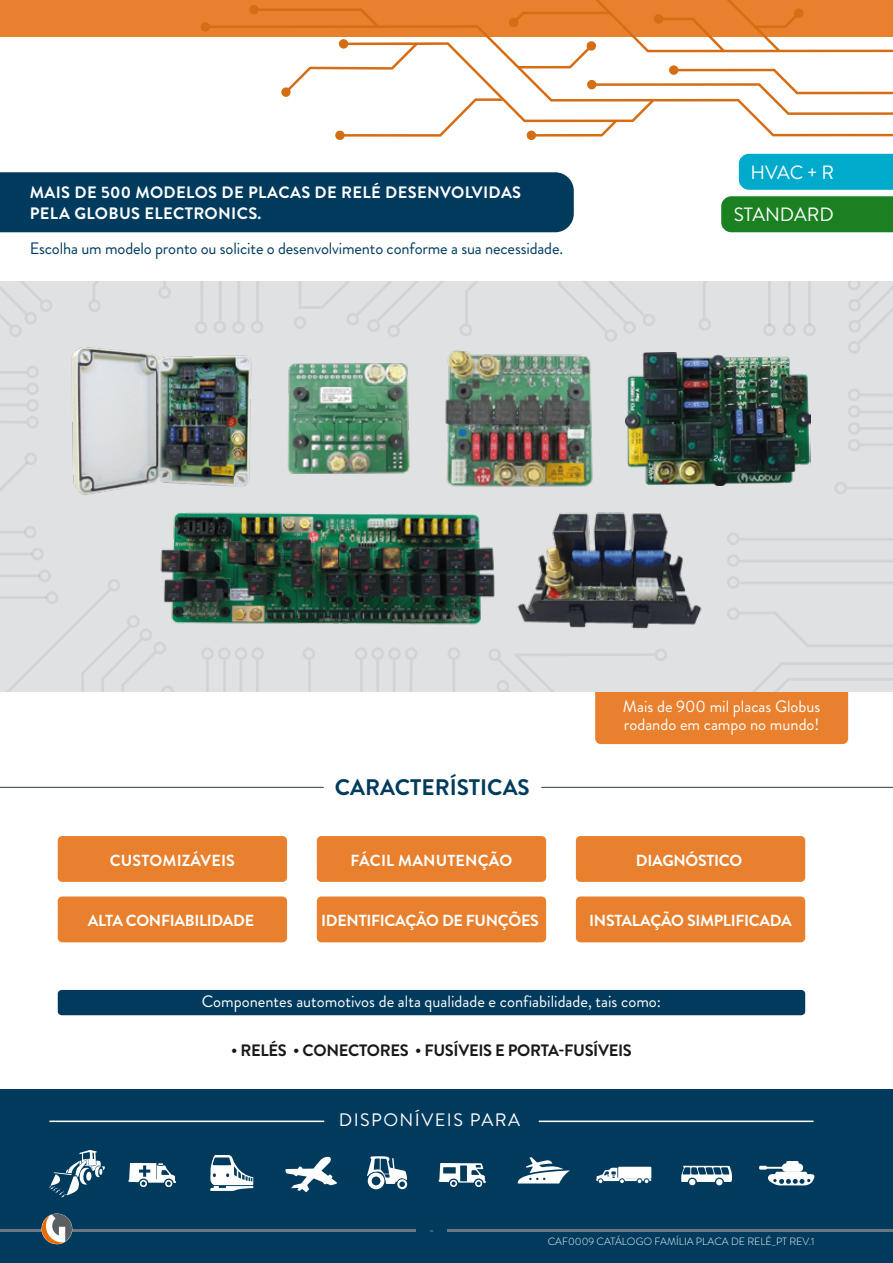
<style>
.page{position:relative;width:893px;height:1263px;background:#fff}
.page>*{position:absolute;margin:0;border:0;box-sizing:border-box;transform-origin:0 0}
.t1{font:700 22.5px "Brandon Grotesque";color:#003b5e}
.t2{font:19.2px "Brandon Grotesque";color:#fff}
.t3{font:18px "Brandon Grotesque";letter-spacing:.08em;color:#fff}
.t4{font:16.5px/18px "Brandon Grotesque";color:#fff}
.t5{font:16.5px "Brandon Grotesque";letter-spacing:-.01em;color:#003b5e}
.t6{font:700 16.5px/21px "Brandon Grotesque";letter-spacing:.02em;color:#fff}
.t7{font:700 16.5px "Brandon Grotesque";letter-spacing:-.02em;color:#1b1719}
.t8{font:700 16.05px "Brandon Grotesque";letter-spacing:-.02em;color:#fff}
.t9{font:700 16.05px "Brandon Grotesque";letter-spacing:.01em;color:#fff}
.t10{font:700 12px "Brandon Grotesque";color:#6b7680}
.t11{font:300 10.5px "Brandon Grotesque";color:#fff}
</style>
<div class="page">
<div style="left:595px;top:672px;width:253px;height:72px;background:#e8802e;border-radius:6px"></div>
<div style="left:721px;top:196px;width:172px;height:36px;background:#1b8022"></div>
<div style="left:739px;top:154px;width:154px;height:36px;background:#00aaca"></div>
<div style="left:0;top:172px;width:574px;height:60px;background:#003b5e"></div>
<div style="left:58px;top:896px;width:229px;height:46px;background:#e8802e;border-radius:5px"></div>
<div style="left:317px;top:836px;width:229px;height:46px;background:#e8802e;border-radius:5px"></div>
<div style="left:317px;top:896px;width:229px;height:46px;background:#e8802e;border-radius:5px"></div>
<div style="left:576px;top:836px;width:229px;height:46px;background:#e8802e;border-radius:5px"></div>
<div style="left:576px;top:896px;width:229px;height:46px;background:#e8802e;border-radius:5px"></div>
<div style="left:58px;top:836px;width:229px;height:46px;background:#e8802e;border-radius:5px"></div>
<hr style="left:0;top:787px;width:324px;height:1px;background:#4a5e68">
<hr style="left:541px;top:787px;width:352px;height:1px;background:#4a5e68">
<div style="left:58px;top:990px;width:747px;height:25px;background:#003b5e;border-radius:4px"></div>
<div style="left:0;top:281px;width:893px;height:410px;background:#e0e1e2"></div>
<svg style="left:558px;top:281px;width:97px;height:61px"></svg>
<hr style="left:0;top:531px;width:25px;height:2px;background:#cbccce">
<hr style="left:0;top:552px;width:33px;height:3px;background:#cbccce">
<svg style="left:848px;top:281px;width:45px;height:72px"></svg>
<svg style="left:195px;top:281px;width:283px;height:56px"></svg>
<svg style="left:24px;top:526px;width:12px;height:12px"></svg>
<svg style="left:31px;top:548px;width:13px;height:12px"></svg>
<svg style="left:0;top:453px;width:37px;height:38px"></svg>
<svg style="left:0;top:570px;width:151px;height:121px"></svg>
<svg style="left:0;top:281px;width:52px;height:147px"></svg>
<svg style="left:159px;top:281px;width:12px;height:18px"></svg>
<svg style="left:748px;top:389px;width:145px;height:195px"></svg>
<hr style="left:845px;top:487px;width:48px;height:2px;background:#cbccce">
<svg style="left:699px;top:281px;width:117px;height:55px"></svg>
<svg style="left:88px;top:281px;width:13px;height:31px"></svg>
<svg style="left:496px;top:612px;width:397px;height:79px"></svg>
<img style="left:626px;top:353px;width:185px;height:133px">
<img style="left:71px;top:347px;width:181px;height:148px">
<img style="left:445px;top:350px;width:148px;height:137px">
<img style="left:288px;top:363px;width:121px;height:74px">
<img style="left:151px;top:437px;width:345px;height:254px">
<img style="left:483px;top:505px;width:265px;height:150px">
<div style="left:0;top:1089px;width:893px;height:174px;background:#003b5e"></div>
<div style="left:0;top:0;width:893px;height:37px;background:#e8802e"></div>
<svg style="left:201px;top:5px;width:692px;height:135px"></svg>
<svg style="left:335px;top:98px;width:168px;height:42px"></svg>
<hr style="left:49px;top:1120px;width:275px;height:2px;background:#fff">
<hr style="left:539px;top:1120px;width:274px;height:2px;background:#fff">
<svg style="left:681px;top:1166px;width:51px;height:20px"></svg>
<hr style="left:596px;top:1179px;width:55px;height:2px;background:#fff">
<div style="left:618px;top:1167px;width:33px;height:12px;background:#fff"></div>
<svg style="left:597px;top:1168px;width:29px;height:16px"></svg>
<svg style="left:637px;top:1178px;width:12px;height:6px"></svg>
<svg style="left:517px;top:1157px;width:53px;height:26px"></svg>
<svg style="left:367px;top:1156px;width:41px;height:33px"></svg>
<svg style="left:439px;top:1163px;width:47px;height:24px"></svg>
<svg style="left:49px;top:1150px;width:56px;height:47px"></svg>
<svg style="left:285px;top:1156px;width:52px;height:36px"></svg>
<svg style="left:210px;top:1155px;width:44px;height:36px"></svg>
<svg style="left:129px;top:1163px;width:47px;height:24px"></svg>
<svg style="left:759px;top:1161px;width:56px;height:24px"></svg>
<hr style="left:775px;top:1172px;width:32px;height:4px;background:#fff;border-radius:2px">
<hr style="left:0;top:1229px;width:415px;height:2px;background:#6b7680">
<hr style="left:448px;top:1229px;width:445px;height:2px;background:#6b7680">
<svg style="left:41px;top:1213px;width:31px;height:31px"></svg>
<svg style="left:42px;top:1214px;width:30px;height:30px"></svg>
<p class="t6" style="left:30px;top:182px;width:493px">MAIS DE 500 MODELOS DE PLACAS DE RELÉ DESENVOLVIDAS<br>PELA GLOBUS ELECTRONICS.</p>
<p class="t5" style="left:30px;top:237px;width:535px">Escolha um modelo pronto ou solicite o desenvolvimento conforme a sua necessidade.</p>
<p class="t2" style="left:750px;top:159px;width:85px">HVAC + R</p>
<p class="t2" style="left:734px;top:201px;width:102px">STANDARD</p>
<p class="t9" style="left:110px;top:849px;width:127px">CUSTOMIZÁVEIS</p>
<p class="t8" style="left:88px;top:909px;width:168px">ALTA CONFIABILIDADE</p>
<h1 class="t1" style="left:335px;top:771px;width:197px">CARACTERÍSTICAS</h1>
<p class="t9" style="left:350px;top:849px;width:163px">FÁCIL MANUTENÇÃO</p>
<p class="t8" style="left:321px;top:909px;width:219px">IDENTIFICAÇÃO DE FUNÇÕES</p>
<p class="t4" style="left:623px;top:697px;width:199px">Mais de 900 mil placas Globus rodando em campo no mundo!</p>
<p class="t8" style="left:636px;top:849px;width:108px">DIAGNÓSTICO</p>
<p class="t8" style="left:589px;top:909px;width:204px">INSTALAÇÃO SIMPLIFICADA</p>
<p class="t4" style="left:202px;top:992px;width:461px">Componentes automotivos de alta qualidade e confiabilidade, tais como:</p>
<p class="t7" style="left:231px;top:1039px;width:402px">• RELÉS • CONECTORES • FUSÍVEIS E PORTA-FUSÍVEIS</p>
<p class="t3" style="left:339px;top:1107px;width:183px">DISPONÍVEIS PARA</p>
<p class="t10" style="left:429px;top:1222px;width:6px">-</p>
<p class="t11" style="left:548px;top:1234px;width:268px">CAF0009 CATÁLOGO FAMÍLIA PLACA DE RELÉ_PT REV.1</p>
</div>
